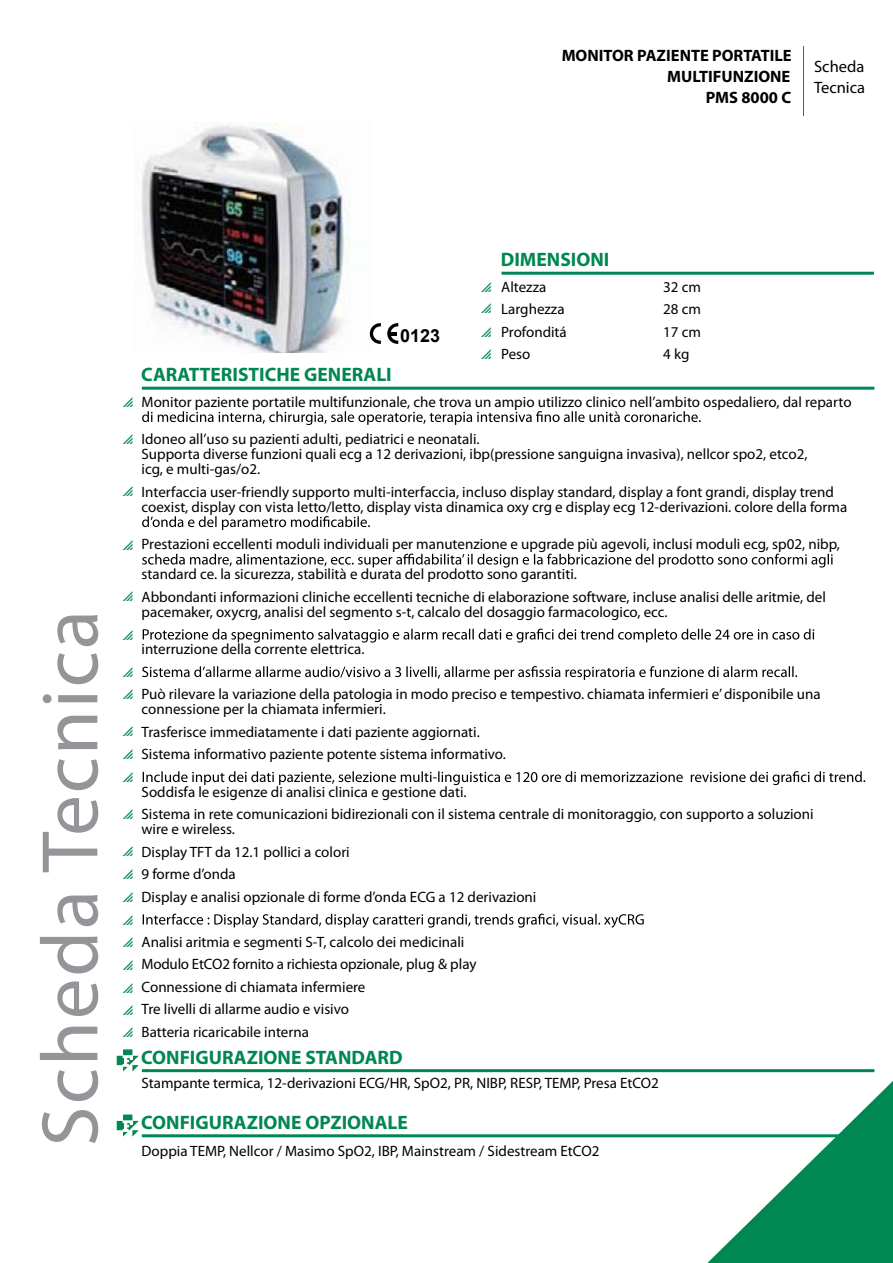
<style>
.page{position:relative;width:893px;height:1263px;background:#fff}
.page>*{position:absolute;margin:0;border:0;box-sizing:border-box;transform-origin:0 0}
.t1{font:81px "Myriad Pro";letter-spacing:.025em;color:#939598}
.t2{font:700 19.5px "Myriad Pro";color:#008752}
.t3{font:700 18px "Arial";color:#000}
.t4{font:700 16.5px/21px "Myriad Pro";color:#000;text-align:right}
.t5{font:16.5px/21px "Myriad Pro";color:#000}
.t6{font:15px/22.5px "Myriad Pro";color:#000}
</style>
<div class="page">
<img style="left:141px;top:122px;width:229px;height:231px">
<svg style="left:707px;top:1081px;width:186px;height:182px"></svg>
<hr style="left:803px;top:46px;width:1px;height:69px;background:#008752">
<hr style="left:501px;top:272px;width:373px;height:3px;background:#008752">
<svg style="left:370px;top:323px;width:11px;height:21px"></svg>
<svg style="left:387px;top:323px;width:11px;height:21px"></svg>
<hr style="left:142px;top:387px;width:732px;height:3px;background:#008752">
<svg style="left:142px;top:411px;width:559px;height:14px"></svg>
<svg style="left:142px;top:516px;width:228px;height:14px"></svg>
<svg style="left:142px;top:554px;width:691px;height:13px"></svg>
<svg style="left:143px;top:629px;width:671px;height:13px"></svg>
<svg style="left:142px;top:666px;width:655px;height:14px"></svg>
<svg style="left:143px;top:771px;width:722px;height:14px"></svg>
<svg style="left:143px;top:914px;width:501px;height:14px"></svg>
<hr style="left:142px;top:1069px;width:732px;height:3px;background:#008752">
<svg style="left:117px;top:1049px;width:22px;height:22px"></svg>
<hr style="left:142px;top:1134px;width:704px;height:3px;background:#008752">
<svg style="left:117px;top:1114px;width:22px;height:22px"></svg>
<p class="t4" style="left:562px;top:45px;width:232px">MONITOR PAZIENTE PORTATILE<br>MULTIFUNZIONE<br>PMS 8000 C</p>
<p class="t5" style="left:814px;top:56px;width:53px">Scheda<br>Tecnica</p>
<h1 class="t1" style="left:20px;top:1146px;width:538px;rotate:-90deg">Scheda Tecnica</h1>
<h2 class="t2" style="left:141px;top:362px;width:252px">CARATTERISTICHE GENERALI</h2>
<p class="t3" style="left:400px;top:323px;width:42px">0123</p>
<h2 class="t2" style="left:501px;top:247px;width:110px">DIMENSIONI</h2>
<p class="t6" style="left:501px;top:275px;width:47px">Altezza</p>
<p class="t6" style="left:663px;top:275px;width:39px">32 cm</p>
<p class="t6" style="left:501px;top:298px;width:65px">Larghezza</p>
<p class="t6" style="left:663px;top:298px;width:39px">28 cm</p>
<p class="t6" style="left:501px;top:320px;width:67px">Profonditá</p>
<p class="t6" style="left:663px;top:320px;width:39px">17 cm</p>
<p class="t6" style="left:501px;top:343px;width:31px">Peso</p>
<p class="t6" style="left:663px;top:343px;width:28px">4 kg</p>
<p class="t6" style="left:142px;top:390px;width:711px">Monitor paziente portatile multifunzionale, che trova un ampio utilizzo clinico nell’ambito ospedaliero, dal reparto</p>
<p class="t6" style="left:142px;top:432px;width:668px;line-height:15px">Idoneo all’uso su pazienti adulti, pediatrici e neonatali.<br>Supporta diverse funzioni quali ecg a 12 derivazioni, ibp(pressione sanguigna invasiva), nellcor spo2, etco2, icg, e multi-gas/o2.</p>
<p class="t6" style="left:142px;top:484px;width:707px;line-height:15px">Interfaccia user-friendly supporto multi-interfaccia, incluso display standard, display a font grandi, display trend coexist, display con vista letto/letto, display vista dinamica oxy crg e display ecg 12-derivazioni. colore della forma</p>
<p class="t6" style="left:142px;top:529px;width:700px;line-height:30px">Prestazioni eccellenti moduli individuali per manutenzione e upgrade più agevoli, inclusi moduli ecg, sp02, nibp, standard ce. la sicurezza, stabilità e durata del prodotto sono garantiti.</p>
<p class="t6" style="left:142px;top:589px;width:686px;line-height:15px">Abbondanti informazioni cliniche eccellenti tecniche di elaborazione software, incluse analisi delle aritmie, del pacemaker, oxycrg, analisi del segmento s-t, calcalo del dosaggio farmacologico, ecc.</p>
<p class="t6" style="left:142px;top:638px;width:224px">interruzione della corrente elettrica.</p>
<p class="t6" style="left:142px;top:687px;width:681px;line-height:15px">Può rilevare la variazione della patologia in modo preciso e tempestivo. chiamata infermieri e’ disponibile una connessione per la chiamata infermieri.</p>
<p class="t6" style="left:142px;top:720px;width:366px">Trasferisce immediatamente i dati paziente aggiornati.<br>Sistema informativo paziente potente sistema informativo.</p>
<p class="t6" style="left:142px;top:780px;width:674px">Soddisfa le esigenze di analisi clinica e gestione dati.<br>Sistema in rete comunicazioni bidirezionali con il sistema centrale di monitoraggio, con supporto a soluzioni</p>
<p class="t6" style="left:142px;top:818px;width:396px">wire e wireless.<br>Display TFT da 12.1 pollici a colori<br>9 forme d’onda<br>Display e analisi opzionale di forme d’onda ECG a 12 derivazioni</p>
<p class="t6" style="left:142px;top:930px;width:336px">Analisi aritmia e segmenti S-T, calcolo dei medicinali Modulo EtCO2 fornito a richiesta opzionale, plug &amp; play Connessione di chiamata infermiere<br>Tre livelli di allarme audio e visivo<br>Batteria ricaricabile interna</p>
<h2 class="t2" style="left:141px;top:1044px;width:263px">CONFIGURAZIONE STANDARD</h2>
<p class="t6" style="left:142px;top:1071px;width:519px">Stampante termica, 12-derivazioni ECG/HR, SpO2, PR, NIBP, RESP, TEMP, Presa EtCO2</p>
<h2 class="t2" style="left:141px;top:1109px;width:268px">CONFIGURAZIONE OPZIONALE</h2>
<p class="t6" style="left:142px;top:1139px;width:459px">Doppia TEMP, Nellcor / Masimo SpO2, IBP, Mainstream / Sidestream EtCO2</p>
</div>
